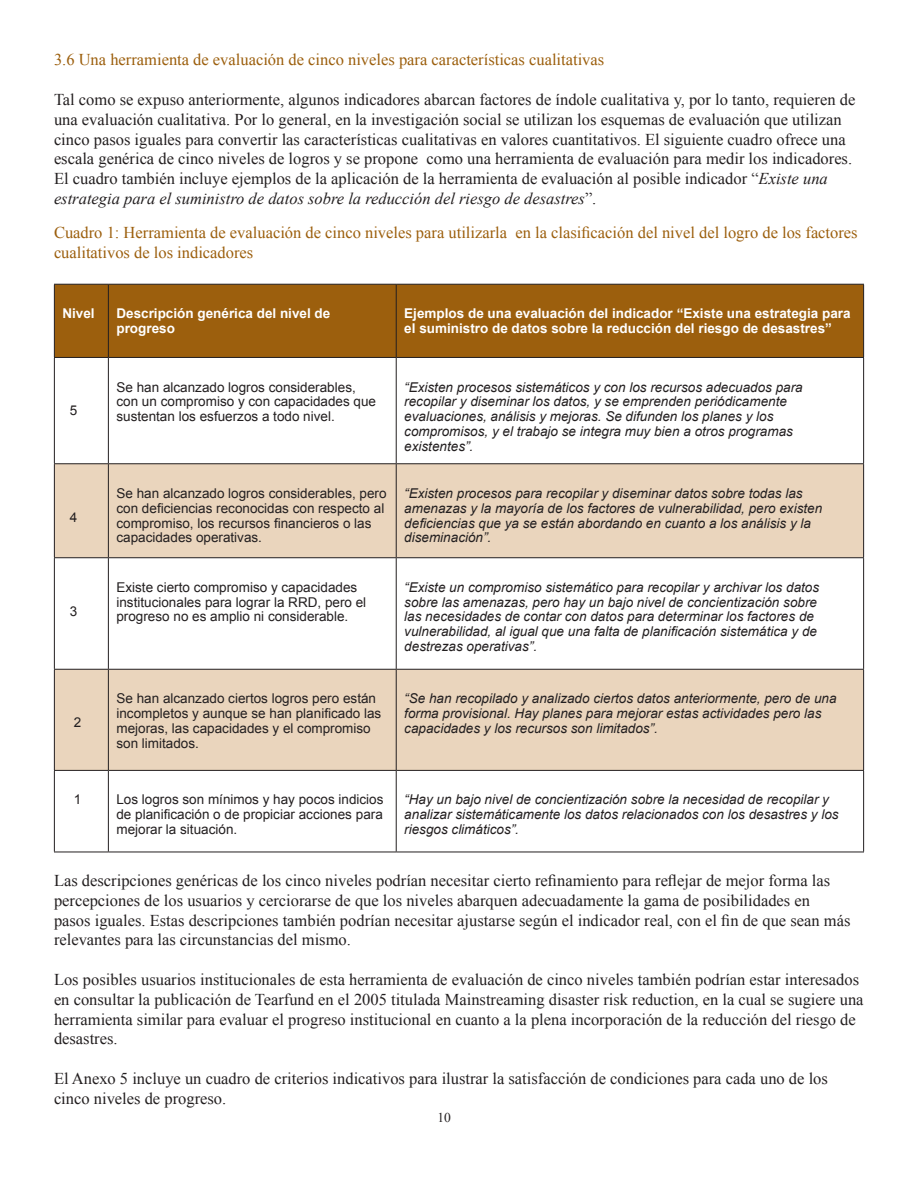
<style>
.page{position:relative;width:918px;height:1188px;background:#fff}
.page>*{position:absolute;margin:0;border:0;box-sizing:border-box;transform-origin:0 0}
.t1{font:16.5px/19.8px "Times New Roman";color:#231f20}
.t2{font:16.5px/19.8px "Times New Roman";color:#9c5f0d}
.t3{font:italic 13.5px/14.9px "Arial";color:#231f20}
.t4{font:13.5px/14.9px "Arial";color:#231f20}
.t5{font:700 13.5px/14.9px "Arial";color:#fff}
.t6{font:13.5px "Times New Roman";color:#231f20}
.s1{font-style:italic}
</style>
<div class="page">
<div style="left:55px;top:285px;width:808px;height:72px;background:#9c5f0d"></div>
<svg style="left:55px;top:464px;width:808px;height:306px;fill:#ead5bd"></svg>
<hr style="left:54px;top:284px;width:54px;height:1px;background:#231f20">
<hr style="left:54px;top:285px;width:1px;height:72px;background:#231f20">
<hr style="left:108px;top:284px;width:288px;height:1px;background:#231f20">
<hr style="left:108px;top:285px;width:1px;height:72px;background:#231f20">
<hr style="left:396px;top:284px;width:468px;height:1px;background:#231f20">
<hr style="left:396px;top:285px;width:1px;height:72px;background:#231f20">
<hr style="left:863px;top:285px;width:1px;height:72px;background:#231f20">
<hr style="left:54px;top:357px;width:54px;height:1px;background:#231f20">
<hr style="left:54px;top:358px;width:1px;height:105px;background:#231f20">
<hr style="left:108px;top:357px;width:288px;height:1px;background:#231f20">
<hr style="left:108px;top:358px;width:1px;height:105px;background:#231f20">
<hr style="left:396px;top:357px;width:468px;height:1px;background:#231f20">
<hr style="left:396px;top:358px;width:1px;height:105px;background:#231f20">
<hr style="left:863px;top:358px;width:1px;height:105px;background:#231f20">
<hr style="left:54px;top:464px;width:1px;height:93px;background:#231f20">
<hr style="left:108px;top:464px;width:1px;height:93px;background:#231f20">
<hr style="left:396px;top:464px;width:1px;height:93px;background:#231f20">
<hr style="left:863px;top:464px;width:1px;height:93px;background:#231f20">
<hr style="left:54px;top:557px;width:54px;height:1px;background:#231f20">
<hr style="left:54px;top:558px;width:1px;height:111px;background:#231f20">
<hr style="left:108px;top:557px;width:288px;height:1px;background:#231f20">
<hr style="left:108px;top:558px;width:1px;height:111px;background:#231f20">
<hr style="left:396px;top:557px;width:468px;height:1px;background:#231f20">
<hr style="left:396px;top:558px;width:1px;height:111px;background:#231f20">
<hr style="left:863px;top:558px;width:1px;height:111px;background:#231f20">
<hr style="left:54px;top:670px;width:1px;height:100px;background:#231f20">
<hr style="left:108px;top:670px;width:1px;height:100px;background:#231f20">
<hr style="left:396px;top:670px;width:1px;height:100px;background:#231f20">
<hr style="left:863px;top:670px;width:1px;height:100px;background:#231f20">
<hr style="left:54px;top:770px;width:54px;height:1px;background:#231f20">
<hr style="left:54px;top:771px;width:1px;height:81px;background:#231f20">
<hr style="left:108px;top:770px;width:288px;height:1px;background:#231f20">
<hr style="left:108px;top:771px;width:1px;height:81px;background:#231f20">
<hr style="left:396px;top:770px;width:468px;height:1px;background:#231f20">
<hr style="left:396px;top:771px;width:1px;height:81px;background:#231f20">
<hr style="left:863px;top:771px;width:1px;height:81px;background:#231f20">
<hr style="left:54px;top:852px;width:54px;height:1px;background:#231f20">
<hr style="left:108px;top:852px;width:288px;height:1px;background:#231f20">
<hr style="left:396px;top:852px;width:468px;height:1px;background:#231f20">
<hr style="left:54px;top:463px;width:54px;height:1px;background:#231f20">
<hr style="left:108px;top:463px;width:288px;height:1px;background:#231f20">
<hr style="left:396px;top:463px;width:468px;height:1px;background:#231f20">
<hr style="left:54px;top:669px;width:54px;height:1px;background:#231f20">
<hr style="left:108px;top:669px;width:288px;height:1px;background:#231f20">
<hr style="left:396px;top:669px;width:468px;height:1px;background:#231f20">
<p class="t2" style="left:54px;top:50px;width:552px">3.6 Una herramienta de evaluación de cinco niveles para características cualitativas</p>
<p class="t1" style="left:54px;top:89px;width:803px">Tal como se expuso anteriormente, algunos indicadores abarcan factores de índole cualitativa y, por lo tanto, requieren de una evaluación cualitativa. Por lo general, en la investigación social se utilizan los esquemas de evaluación que utilizan cinco pasos iguales para convertir las características cualitativas en valores cuantitativos. El siguiente cuadro ofrece una escala genérica de cinco niveles de logros y se propone como una herramienta de evaluación para medir los indicadores.<br>El cuadro también incluye ejemplos de la aplicación de la herramienta de evaluación al posible indicador “<span class="s1">Existe una estrategia para el suministro de datos sobre la reducción del riesgo de desastres</span>”.</p>
<p class="t2" style="left:54px;top:223px;width:805px">Cuadro 1: Herramienta de evaluación de cinco niveles para utilizarla en la clasificación del nivel del logro de los factores cualitativos de los indicadores</p>
<p class="t5" style="left:62px;top:307px;width:34px">Nivel</p>
<p class="t5" style="left:116px;top:307px;width:215px">Descripción genérica del nivel de progreso</p>
<p class="t5" style="left:404px;top:307px;width:448px">Ejemplos de una evaluación del indicador “Existe una estrategia para el suministro de datos sobre la reducción del riesgo de desastres”</p>
<p class="t4" style="left:70px;top:403px;width:9px">5</p>
<p class="t4" style="left:70px;top:510px;width:9px">4</p>
<p class="t4" style="left:70px;top:604px;width:9px">3</p>
<p class="t4" style="left:74px;top:715px;width:9px">2</p>
<p class="t4" style="left:116px;top:379px;width:261px">Se han alcanzado logros considerables, con un compromiso y con capacidades que sustentan los esfuerzos a todo nivel.</p>
<p class="t3" style="left:404px;top:380px;width:400px">“Existen procesos sistemáticos y con los recursos adecuados para recopilar y diseminar los datos, y se emprenden periódicamente evaluaciones, análisis y mejoras. Se difunden los planes y los compromisos, y el trabajo se integra muy bien a otros programas existentes”.</p>
<p class="t4" style="left:116px;top:486px;width:272px">Se han alcanzado logros considerables, pero con deficiencias reconocidas con respecto al compromiso, los recursos financieros o las capacidades operativas.</p>
<p class="t3" style="left:404px;top:486px;width:419px">“Existen procesos para recopilar y diseminar datos sobre todas las amenazas y la mayoría de los factores de vulnerabilidad, pero existen deficiencias que ya se están abordando en cuanto a los análisis y la diseminación”.</p>
<p class="t4" style="left:116px;top:580px;width:251px">Existe cierto compromiso y capacidades institucionales para lograr la RRD, pero el progreso no es amplio ni considerable.</p>
<p class="t3" style="left:404px;top:580px;width:416px">“Existe un compromiso sistemático para recopilar y archivar los datos sobre las amenazas, pero hay un bajo nivel de concientización sobre las necesidades de contar con datos para determinar los factores de vulnerabilidad, al igual que una falta de planificación sistemática y de destrezas operativas”.</p>
<p class="t4" style="left:116px;top:691px;width:266px">Se han alcanzado ciertos logros pero están incompletos y aunque se han planificado las mejoras, las capacidades y el compromiso son limitados.</p>
<p class="t3" style="left:404px;top:691px;width:434px">“Se han recopilado y analizado ciertos datos anteriormente, pero de una forma provisional. Hay planes para mejorar estas actividades pero las capacidades y los recursos son limitados”.</p>
<p class="t4" style="left:74px;top:792px;width:9px">1</p>
<p class="t4" style="left:116px;top:792px;width:269px;text-align:justify">Los logros son mínimos y hay pocos indicios de planificación o de propiciar acciones para mejorar la situación.</p>
<p class="t3" style="left:404px;top:792px;width:436px">“Hay un bajo nivel de concientización sobre la necesidad de recopilar y analizar sistemáticamente los datos relacionados con los desastres y los riesgos climáticos”.</p>
<p class="t1" style="left:54px;top:870px;width:798px">Las descripciones genéricas de los cinco niveles podrían necesitar cierto refinamiento para reflejar de mejor forma las percepciones de los usuarios y cerciorarse de que los niveles abarquen adecuadamente la gama de posibilidades en pasos iguales. Estas descripciones también podrían necesitar ajustarse según el indicador real, con el fin de que sean más relevantes para las circunstancias del mismo.</p>
<p class="t1" style="left:54px;top:969px;width:811px">Los posibles usuarios institucionales de esta herramienta de evaluación de cinco niveles también podrían estar interesados en consultar la publicación de Tearfund en el 2005 titulada Mainstreaming disaster risk reduction, en la cual se sugiere una herramienta similar para evaluar el progreso institucional en cuanto a la plena incorporación de la reducción del riesgo de desastres.</p>
<p class="t1" style="left:54px;top:1068px;width:775px">El Anexo 5 incluye un cuadro de criterios indicativos para ilustrar la satisfacción de condiciones para cada uno de los cinco niveles de progreso.</p>
<p class="t6" style="left:437px;top:1109px;width:15px">10</p>
</div>
